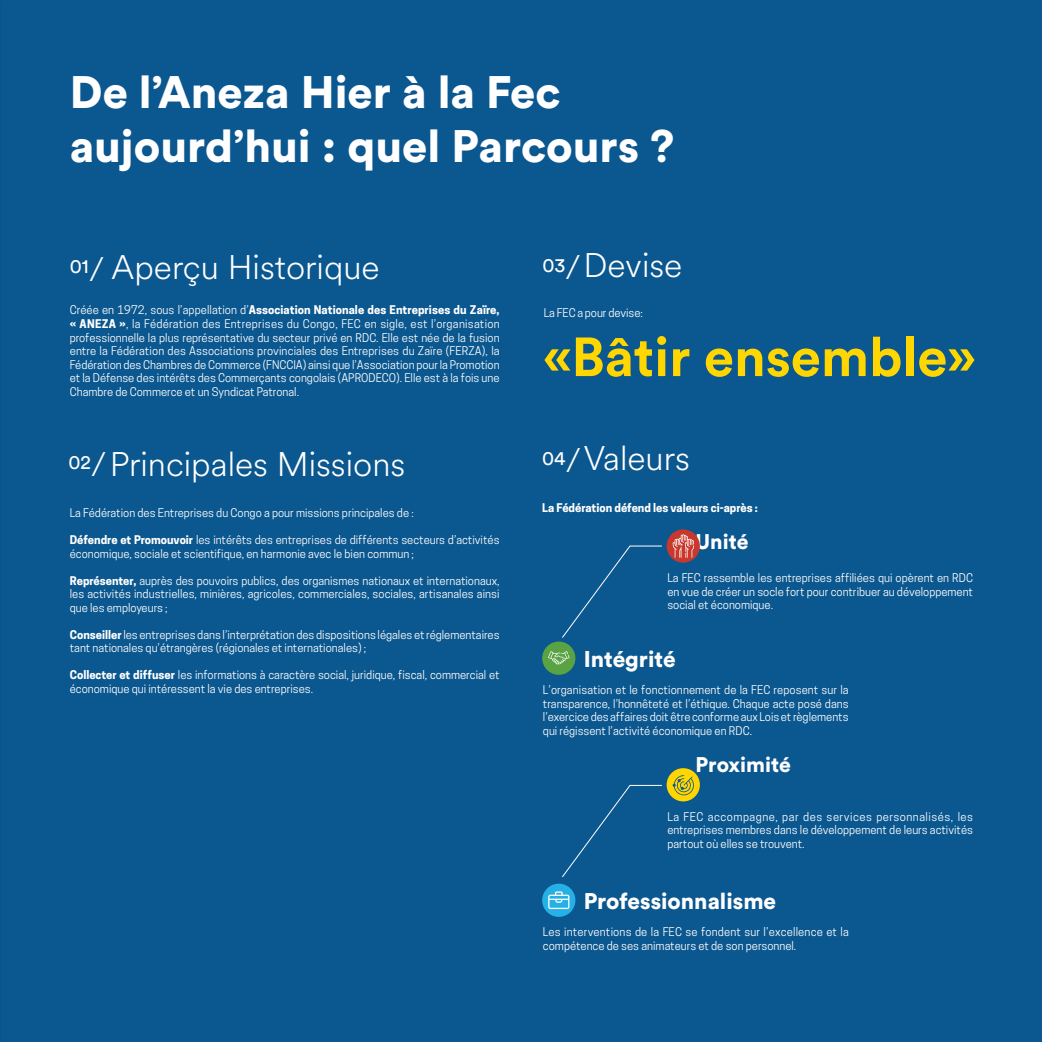
<style>
.page{position:relative;width:1042px;height:1042px;background:#0b578f}
.page>*{position:absolute;margin:0;border:0;box-sizing:border-box;transform-origin:0 0}
.t1{font:700 54.43px "Circular Std";color:#ffd600}
.t2{font:900 44.98px/54.1px "Circular Std";color:#fff}
.t3{font:300 33.77px "Circular Spotify Text";color:#fff}
.t4{font:900 22.57px "Circular Std";color:#fff}
.t5{font:900 21px "Circular Std";color:#fff}
.t6{font:19.78px "Circular Std";color:#fff}
.t7{font:300 11.2px/13.5px "Cooper Hewitt";color:#fff;text-align:justify}
.t8{font:700 11.2px "Cooper Hewitt";color:#fff}
.s1{font-family:"Circular Spotify Text";font-weight:300;font-size:33.77px}
.s2{font-weight:700}
</style>
<div class="page">
<svg style="left:666px;top:529px;width:34px;height:34px"></svg>
<div style="left:666px;top:768px;width:34px;height:33px;background:#ffd600;border-radius:50%"></div>
<div style="left:542px;top:641px;width:33px;height:34px;background:#59a345;border-radius:50%"></div>
<div style="left:542px;top:883px;width:33px;height:34px;background:#26b1e6;border-radius:50%"></div>
<svg style="left:672px;top:534px;width:22px;height:24px"></svg>
<svg style="left:548px;top:651px;width:21px;height:14px"></svg>
<svg style="left:562px;top:546px;width:100px;height:92px"></svg>
<svg style="left:562px;top:785px;width:100px;height:92px"></svg>
<svg style="left:672px;top:775px;width:22px;height:20px"></svg>
<svg style="left:548px;top:891px;width:21px;height:18px"></svg>
<h2 class="t2" style="left:70px;top:64px;width:606px">De l’Aneza Hier à la Fec aujourd’hui : quel Parcours ?</h2>
<h3 class="t3" style="left:111px;top:244px;width:270px">Aperçu Historique</h3>
<h3 class="t3" style="left:583px;top:242px;width:100px">Devise</h3>
<h3 class="t6" style="left:70px;top:254px;width:36px">01<span class="s1">/</span></h3>
<h3 class="t6" style="left:542px;top:253px;width:40px">03<span class="s1">/</span></h3>
<p class="t7" style="left:70px;top:303px;width:431px">Créée en 1972, sous l’appellation d’<span class="s2">Association Nationale des Entreprises du Zaïre, « ANEZA »</span>, la Fédération des Entreprises du Congo, FEC en sigle, est l’organisation professionnelle la plus représentative du secteur privé en RDC. Elle est née de la fusion entre la Fédération des Associations provinciales des Entreprises du Zaïre (FERZA), la Fédération des Chambres de Commerce (FNCCIA) ainsi que l’Association pour la Promotion et la Défense des intérêts des Commerçants congolais (APRODECO). Elle est à la fois une Chambre de Commerce et un Syndicat Patronal.</p>
<p class="t7" style="left:544px;top:306px;width:101px">La FEC a pour devise:</p>
<h1 class="t1" style="left:543px;top:322px;width:434px">«Bâtir ensemble»</h1>
<h3 class="t3" style="left:583px;top:435px;width:108px">Valeurs</h3>
<h3 class="t3" style="left:68px;top:441px;width:338px"><sup>02</sup>/Principales Missions</h3>
<h3 class="t6" style="left:542px;top:446px;width:41px">04<span class="s1">/</span></h3>
<p class="t7" style="left:70px;top:506px;width:345px">La Fédération des Entreprises du Congo a pour missions principales de :</p>
<p class="t7" style="left:70px;top:533px;width:431px"><span class="s2">Défendre et Promouvoir</span> les intérêts des entreprises de différents secteurs d’activités économique, sociale et scientifique, en harmonie avec le bien commun ;</p>
<p class="t7" style="left:70px;top:574px;width:431px"><span class="s2">Représenter,</span> auprès des pouvoirs publics, des organismes nationaux et internationaux, les activités industrielles, minières, agricoles, commerciales, sociales, artisanales ainsi que les employeurs ;</p>
<p class="t7" style="left:70px;top:628px;width:431px"><span class="s2">Conseiller</span> les entreprises dans l’interprétation des dispositions légales et réglementaires tant nationales qu’étrangères (régionales et internationales) ;</p>
<p class="t7" style="left:70px;top:668px;width:431px"><span class="s2">Collecter et diffuser</span> les informations à caractère social, juridique, fiscal, commercial et économique qui intéressent la vie des entreprises.</p>
<p class="t8" style="left:542px;top:501px;width:217px">La Fédération défend les valeurs ci-après :</p>
<h3 class="t5" style="left:695px;top:528px;width:54px">Unité</h3>
<p class="t7" style="left:667px;top:571px;width:307px">La FEC rassemble les entreprises affiliées qui opèrent en RDC en vue de créer un socle fort pour contribuer au développement social et économique.</p>
<h3 class="t4" style="left:584px;top:644px;width:94px">Intégrité</h3>
<p class="t7" style="left:543px;top:683px;width:307px">L’organisation et le fonctionnement de la FEC reposent sur la transparence, l’honnêteté et l’éthique. Chaque acte posé dans l’exercice des affaires doit être conforme aux Lois et règlements qui régissent l’activité économique en RDC.</p>
<h3 class="t5" style="left:695px;top:750px;width:97px">Proximité</h3>
<p class="t7" style="left:667px;top:810px;width:307px">La FEC accompagne, par des services personnalisés, les entreprises membres dans le développement de leurs activités partout où elles se trouvent.</p>
<h3 class="t4" style="left:584px;top:886px;width:194px">Professionnalisme</h3>
<p class="t7" style="left:543px;top:925px;width:307px">Les interventions de la FEC se fondent sur l’excellence et la compétence de ses animateurs et de son personnel.</p>
</div>
